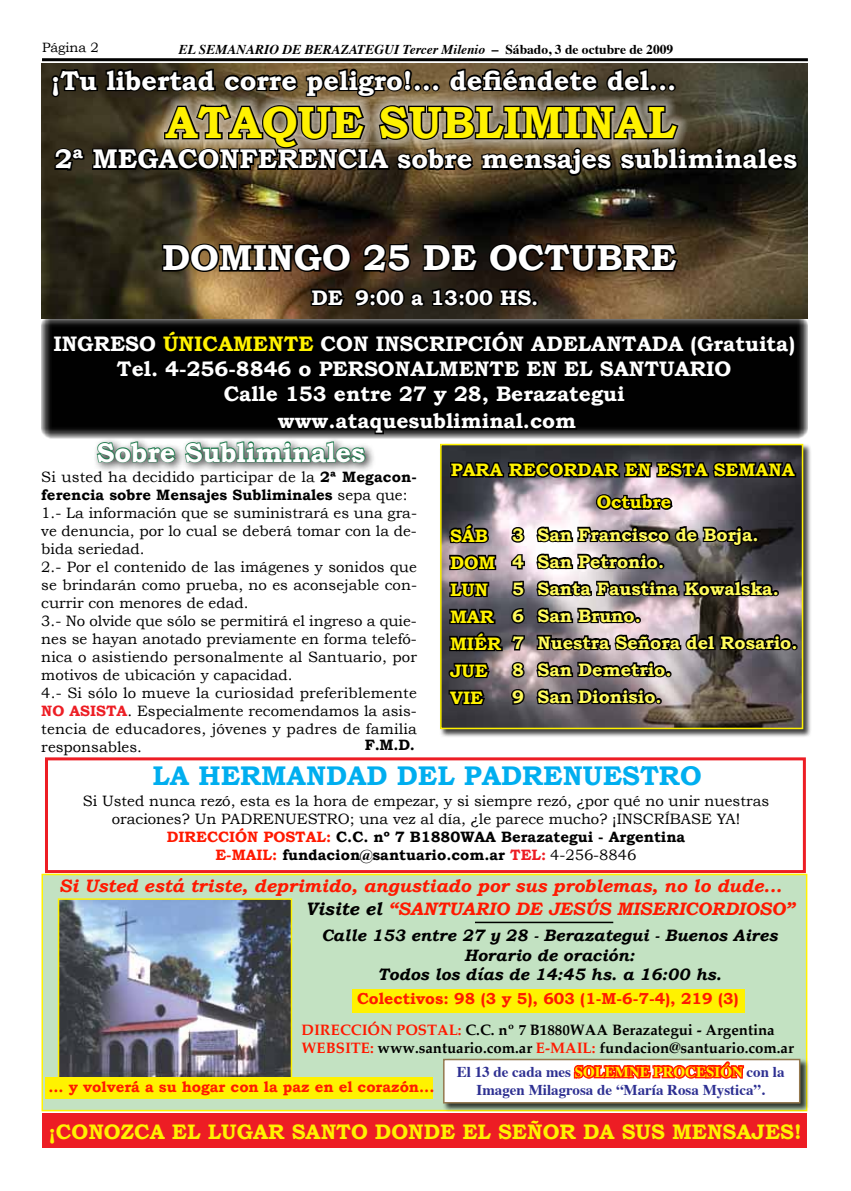
<style>
.page{position:relative;width:851px;height:1191px;background:#fff}
.page>*{position:absolute;margin:0;border:0;box-sizing:border-box;transform-origin:0 0}
.t1{font:700 45px "Bookman Old Style";color:#fff200}
.t2{font:700 36px "Bookman Old Style";color:#fff}
.t3{font:700 27px "Bookman Old Style";color:#fff}
.t4{font:700 27px "Bookman Old Style";color:#00aeef}
.t5{font:700 21px/25.2px "Bookman Old Style";color:#fff;text-align:center}
.t6{font:700 21px "Bookman Old Style";color:#fff200}
.t7{font:700 18px/27px "Bookman Old Style";color:#fffb5b;text-align:justify}
.t8{font:italic 700 18px "Bookman Old Style";color:#ff1900}
.t9{font:700 18px/27px "Bookman Old Style";color:#fff200}
.t10{font:italic 700 16.5px/19.8px "Bookman Old Style";color:#000;text-align:center}
.t11{font:700 15.9px "Bookman Old Style";color:#ff1900}
.t12{font:15px/18px "Bookman Old Style";color:#000;text-align:center}
.t13{font:700 15px/18px "Palatino";color:#000}
.t14{font:700 15px/18px "Times";color:#2e3092;text-align:center}
.t15{font:700 15px "Bookman Old Style";color:#ff1900}
.t16{font:700 15px "Bookman Old Style";color:#000}
.t17{font:italic 700 13.5px "Times";color:#000}
.t18{font:13.5px "Bookman Old Style";color:#000}
.s1{font-style:normal}
.s2{color:#fff200}
.s3{font-weight:700}
.s4{font-weight:700;color:#ed1d24}
.s5{font-weight:700;color:#ff1900}
.s6{color:#000}
.s7{color:#ff1900}
</style>
<div class="page">
<hr style="left:42px;top:58px;width:765px;height:3px;background:#000">
<svg style="left:41px;top:316px;width:767px;height:122px;background:#5a5a5a"></svg>
<div style="left:45px;top:757px;width:760px;height:116px;border:3px solid #ed1d24"></div>
<div style="left:43px;top:1112px;width:764px;height:35px;background:#ed1d24"></div>
<div style="left:41px;top:873px;width:766px;height:238px;background:#c3e2c2;border:2px solid #fff200"></div>
<div style="left:442px;top:1058px;width:366px;height:54px;background:#000;opacity:.75"></div>
<div style="left:443px;top:1058px;width:357px;height:45px;background:#fff;border:2px solid #94784e"></div>
<img style="left:61px;top:901px;width:228px;height:176px">
<div style="left:58px;top:898px;width:234px;height:198px;border:2px solid #fff200"></div>
<div style="left:352px;top:989px;width:393px;height:23px;background:#fff200"></div>
<svg style="left:571px;top:1058px;width:175px;height:21px"></svg>
<hr style="left:475px;top:921px;width:138px;height:2px;background:#000">
<div style="left:45px;top:1077px;width:388px;height:21px;background:#fff200"></div>
<div style="left:439px;top:443px;width:372px;height:295px;background:#000;opacity:.75"></div>
<img style="left:443px;top:447px;width:357px;height:279px">
<div style="left:440px;top:444px;width:363px;height:285px;border:2px solid #fff200"></div>
<svg style="left:447px;top:688px;width:40px;height:21px"></svg>
<svg style="left:446px;top:521px;width:81px;height:159px;background:#585258"></svg>
<svg style="left:508px;top:686px;width:19px;height:20px"></svg>
<svg style="left:534px;top:523px;width:266px;height:184px;background:#655e61"></svg>
<svg style="left:594px;top:491px;width:80px;height:21px;background:#5a5258"></svg>
<img style="left:41px;top:63px;width:766px;height:255px">
<svg style="left:49px;top:66px;width:751px;height:122px;background:#443d2e"></svg>
<svg style="left:160px;top:229px;width:193px;height:45px;background:#3a2a18"></svg>
<svg style="left:361px;top:241px;width:51px;height:33px;background:#23180e"></svg>
<svg style="left:421px;top:242px;width:59px;height:31px;background:#14100b"></svg>
<svg style="left:487px;top:242px;width:193px;height:32px;background:#20160d"></svg>
<svg style="left:51px;top:318px;width:746px;height:165px;background:#30312f"></svg>
<svg style="left:309px;top:286px;width:37px;height:21px"></svg>
<svg style="left:352px;top:286px;width:188px;height:23px;background:#15110c"></svg>
<p class="t18" style="left:42px;top:39px;width:58px">Página 2</p>
<p class="t17" style="left:179px;top:37px;width:496px">EL SEMANARIO DE BERAZATEGUI Tercer Milenio <span class="s1">– Sábado, 3 de octubre de 2009</span></p>
<h3 class="t3" style="left:51px;top:64px;width:627px">¡Tu libertad corre peligro!... defiéndete del...</h3>
<h1 class="t1" style="left:165px;top:95px;width:512px">ATAQUE SUBLIMINAL</h1>
<h3 class="t3" style="left:55px;top:143px;width:743px">2ª MEGACONFERENCIA sobre mensajes subliminales</h3>
<h2 class="t2" style="left:162px;top:236px;width:516px">DOMINGO 25 DE OCTUBRE</h2>
<h3 class="t5" style="left:311px;top:284px;width:228px">DE 9:00 a 13:00 HS.</h3>
<h3 class="t5" style="left:53px;top:330px;width:743px">INGRESO <span class="s2">ÚNICAMENTE</span> CON INSCRIPCIÓN ADELANTADA (Gratuita)<br>Tel. 4-256-8846 o PERSONALMENTE EN EL SANTUARIO<br>Calle 153 entre 27 y 28, Berazategui</h3>
<h3 class="t5" style="left:278px;top:408px;width:300px">www.ataquesubliminal.com</h3>
<h3 class="t3" style="left:97px;top:436px;width:270px">Sobre Subliminales</h3>
<p class="t12" style="left:41px;top:468px;width:377px;text-align:left">Si usted ha decidido participar de la <span class="s3">2ª Megacon&shy;ferencia sobre Mensajes Subliminales</span> sepa que:<br>1.- La información que se suministrará es una gra&shy;ve denuncia, por lo cual se deberá tomar con la de&shy;bida seriedad.<br>2.- Por el contenido de las imágenes y sonidos que se brindarán como prueba, no es aconsejable con&shy;currir con menores de edad.<br>3.- No olvide que sólo se permitirá el ingreso a quie&shy;nes se hayan anotado previamente en forma telefó&shy;nica o asistiendo personalmente al Santuario, por motivos de ubicación y capacidad.<br>4.- Si sólo lo mueve la curiosidad preferiblemente <span class="s4">NO ASISTA</span>. Especialmente recomendamos la asis&shy;tencia de educadores, jóvenes y padres de familia responsables.</p>
<p class="t16" style="left:365px;top:736px;width:52px">F.M.D.</p>
<p class="t9" style="left:450px;top:456px;width:345px">PARA RECORDAR EN ESTA SEMANA</p>
<p class="t9" style="left:596px;top:488px;width:76px">Octubre</p>
<p class="t9" style="left:450px;top:521px;width:53px">SÁB<br>DOM<br>LUN<br>MAR<br>MIÉR<br>JUE<br>VIE</p>
<p class="t7" style="left:512px;top:521px;width:13px">3<br>4<br>5<br>6<br>7<br>8<br>9</p>
<p class="t7" style="left:537px;top:520px;width:261px;text-align:left">San Francisco de Borja.<br>San Petronio.<br>Santa Faustina Kowalska.<br>San Bruno.<br>Nuestra Señora del Rosario.<br>San Demetrio.<br>San Dionisio.</p>
<h3 class="t4" style="left:153px;top:760px;width:550px">LA HERMANDAD DEL PADRENUESTRO</h3>
<p class="t12" style="left:83px;top:792px;width:687px">Si Usted nunca rezó, esta es la hora de empezar, y si siempre rezó, ¿por qué no unir nuestras oraciones? Un PADRENUESTRO; una vez al día, ¿le parece mucho? ¡INSCRÍBASE YA!<br><span class="s5">DIRECCIÓN POSTAL:</span> <span class="s3">C.C. nº 7 B1880WAA Berazategui - Argentina<br></span><span class="s5">E-MAIL:</span> <span class="s3">fundacion@santuario.com.ar</span> <span class="s4">TEL:</span> 4-256-8846</p>
<p class="t8" style="left:59px;top:874px;width:724px">Si Usted está triste, deprimido, angustiado por sus problemas, no lo dude...</p>
<p class="t8" style="left:305px;top:898px;width:490px"><span class="s6">Visite el</span> “SANTUARIO DE JESÚS MISERICORDIOSO”</p>
<p class="t10" style="left:321px;top:925px;width:457px">Calle 153 entre 27 y 28 - Berazategui - Buenos Aires<br>Horario de oración:<br>Todos los días de 14:45 hs. a 16:00 hs.</p>
<p class="t11" style="left:357px;top:989px;width:383px">Colectivos: 98 (3 y 5), 603 (1-M-6-7-4), 219 (3)</p>
<p class="t13" style="left:301px;top:1021px;width:494px"><span class="s7">DIRECCIÓN POSTAL:</span> C.C. nº 7 B1880WAA Berazategui - Argentina<br><span class="s7">WEBSITE:</span> www.santuario.com.ar <span class="s7">E-MAIL:</span> fundacion@santuario.com.ar</p>
<p class="t15" style="left:48px;top:1077px;width:387px">... y volverá a su hogar con la paz en el corazón...</p>
<p class="t14" style="left:457px;top:1061px;width:329px">El 13 de cada mes <span class="s2">SOLEMNE PROCESIÓN</span> con la<br>Imagen Milagrosa de “María Rosa Mystica”.</p>
<h3 class="t6" style="left:48px;top:1119px;width:754px">¡CONOZCA EL LUGAR SANTO DONDE EL SEÑOR DA SUS MENSAJES!</h3>
</div>
